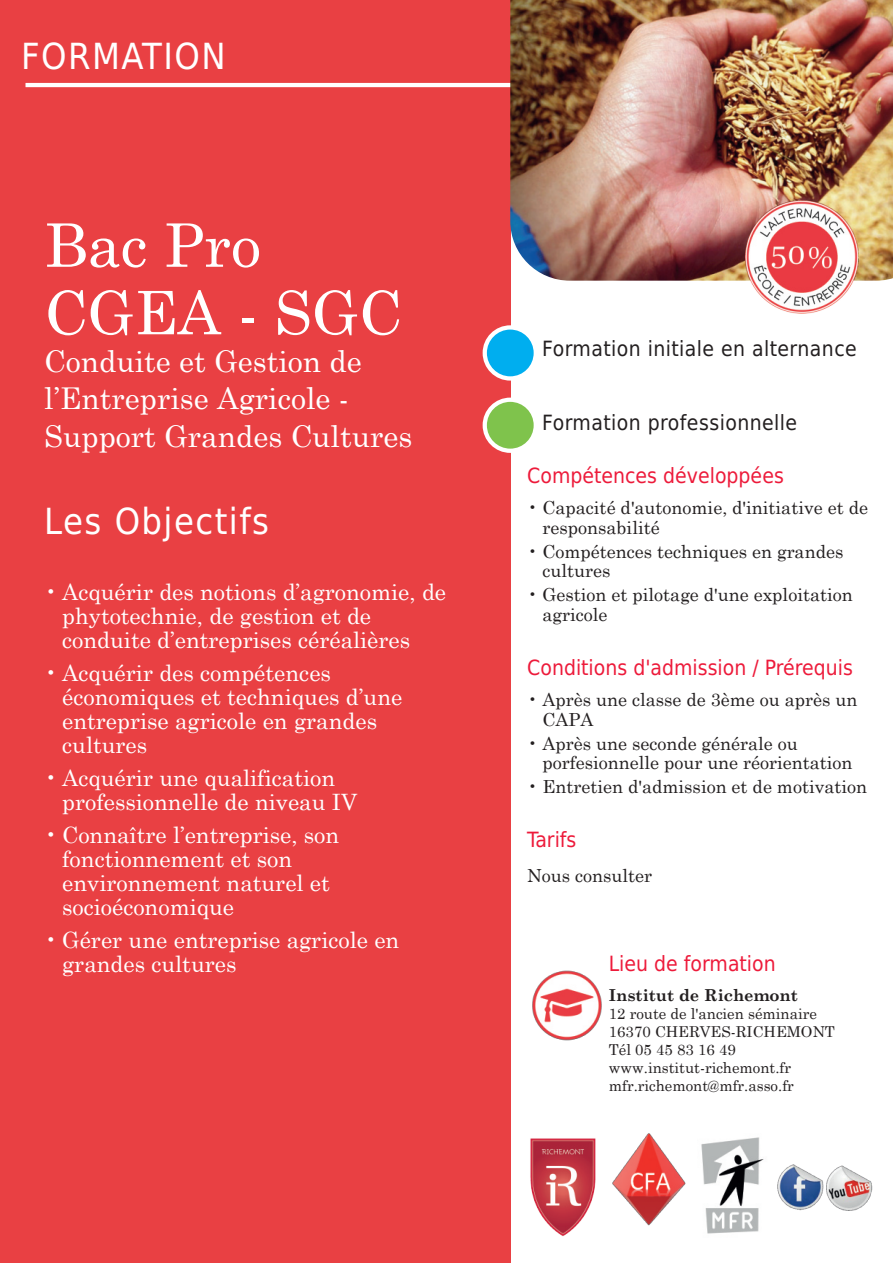
<style>
.page{position:relative;width:893px;height:1263px;background:#fff}
.page>*{position:absolute;margin:0;border:0;box-sizing:border-box;transform-origin:0 0}
.t1{font:60px/67.5px "Century Schoolbook";color:#fff}
.t2{font:36px "DejaVu Sans Condensed";letter-spacing:.04em;color:#fff}
.t3{font:30px/37.5px "Century Schoolbook";color:#fff}
.t4{font:22.5px/24px "Century Schoolbook";color:#fff}
.t5{font:21px "DejaVu Sans Condensed";color:#ed1a3a}
.t6{font:21px "DejaVu Sans Condensed";letter-spacing:.02em;color:#231f20}
.t7{font:18px/19.5px "Century Schoolbook";color:#231f20}
.t8{font:700 16.5px "Century Schoolbook";color:#231f20}
.t9{font:15px/18px "Century Schoolbook";color:#231f20}
</style>
<div class="page">
<div style="left:0;top:0;width:510px;height:1263px;background:#e94043"></div>
<hr style="left:26px;top:83px;width:595px;height:4px;background:#fff">
<img style="left:510px;top:0;width:383px;height:281px">
<div style="left:485px;top:327px;width:51px;height:51px;background:#00aeef;border-radius:50%"></div>
<div style="left:483px;top:325px;width:55px;height:56px;border:4px solid #fff;border-radius:50%"></div>
<div style="left:485px;top:400px;width:51px;height:51px;background:#7fc34c;border-radius:50%"></div>
<div style="left:483px;top:398px;width:55px;height:55px;border:4px solid #fff;border-radius:50%"></div>
<img style="left:532px;top:970px;width:70px;height:71px">
<img style="left:530px;top:1138px;width:66px;height:98px">
<img style="left:612px;top:1133px;width:74px;height:93px">
<img style="left:701px;top:1137px;width:63px;height:97px">
<img style="left:777px;top:1164px;width:96px;height:47px">
<img style="left:745px;top:200px;width:113px;height:113px">
<h2 class="t2" style="left:21px;top:36px;width:206px">FORMATION</h2>
<h1 class="t1" style="left:44px;top:210px;width:359px">Bac Pro<br>CGEA - SGC</h1>
<h3 class="t3" style="left:44px;top:341px;width:370px">Conduite et Gestion de l’Entreprise Agricole -<br>Support Grandes Cultures</h3>
<h2 class="t2" style="left:44px;top:500px;width:226px">Les Objectifs</h2>
<p class="t4" style="left:62px;top:579px;width:386px;text-indent:-18px">• Acquérir des notions d’agronomie, de phytotechnie, de gestion et de conduite d’entreprises céréalières</p>
<p class="t4" style="left:62px;top:660px;width:342px;text-indent:-18px">• Acquérir des compétences économiques et techniques d’une entreprise agricole en grandes cultures</p>
<p class="t4" style="left:62px;top:765px;width:297px;text-indent:-18px">• Acquérir une qualification professionnelle de niveau IV</p>
<p class="t4" style="left:62px;top:822px;width:279px;text-indent:-18px">• Connaître l’entreprise, son fonctionnement et son environnement naturel et socioéconomique</p>
<p class="t4" style="left:62px;top:927px;width:339px;text-indent:-18px">• Gérer une entreprise agricole en grandes cultures</p>
<p class="t6" style="left:542px;top:337px;width:316px">Formation initiale en alternance</p>
<p class="t6" style="left:542px;top:411px;width:256px">Formation professionnelle</p>
<p class="t5" style="left:527px;top:463px;width:258px">Compétences développées</p>
<p class="t7" style="left:542px;top:497px;width:327px;text-indent:-15px">• Capacité d'autonomie, d'initiative et de responsabilité</p>
<p class="t7" style="left:542px;top:541px;width:302px;text-indent:-15px">• Compétences techniques en grandes cultures</p>
<p class="t7" style="left:542px;top:584px;width:312px;text-indent:-15px">• Gestion et pilotage d'une exploitation agricole</p>
<p class="t5" style="left:527px;top:655px;width:327px">Conditions d'admission / Prérequis</p>
<p class="t7" style="left:542px;top:689px;width:316px;text-indent:-15px">• Après une classe de 3ème ou après un<br>CAPA</p>
<p class="t7" style="left:542px;top:733px;width:312px;text-indent:-15px">• Après une seconde générale ou porfesionnelle pour une réorientation</p>
<p class="t7" style="left:527px;top:776px;width:341px">• Entretien d'admission et de motivation</p>
<p class="t5" style="left:527px;top:828px;width:51px">Tarifs</p>
<p class="t7" style="left:527px;top:865px;width:126px">Nous consulter</p>
<p class="t5" style="left:609px;top:951px;width:168px">Lieu de formation</p>
<p class="t8" style="left:609px;top:985px;width:191px">Institut de Richemont</p>
<p class="t9" style="left:609px;top:1004px;width:227px">12 route de l'ancien séminaire<br>16370 CHERVES-RICHEMONT<br>Tél 05 45 83 16 49 www.institut-richemont.fr mfr.richemont@mfr.asso.fr</p>
</div>
